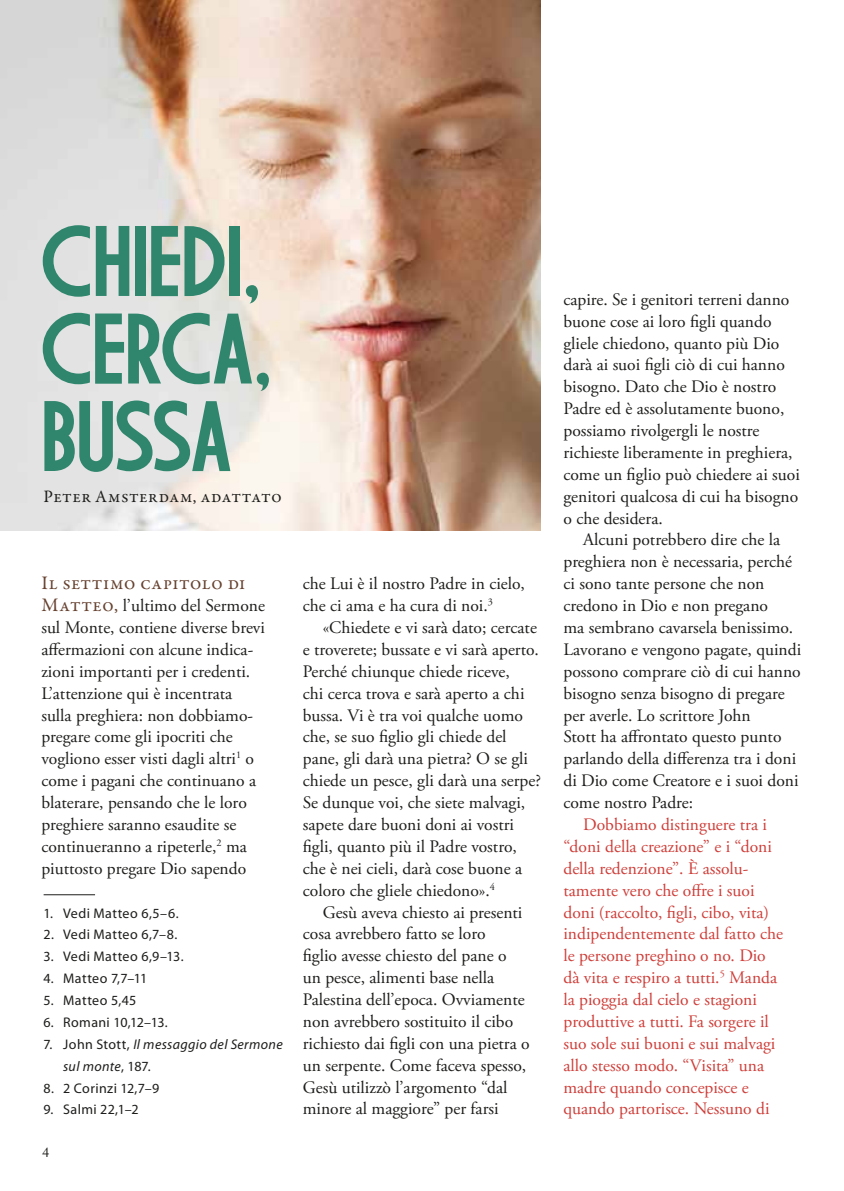
<style>
.page{position:relative;width:844px;height:1191px;background:#fff}
.page>*{position:absolute;margin:0;border:0;box-sizing:border-box;transform-origin:0 0}
.t1{font:84px/87.5px "Gainsborough";letter-spacing:.02em;color:#30866d}
.t2{font:19.25px "Garamond Premr Pro";letter-spacing:.02em;color:#66412f}
.t3{font:17.5px/21.9px "Adobe Garamond Pro";color:#1d1d1b}
.t4{font:17.5px/21.9px "Adobe Garamond Pro";color:#cf3e39}
.t5{font:17.5px "Garamond Premr Pro";letter-spacing:.025em;color:#1d1d1b}
.t6{font:14px "Myriad Pro";letter-spacing:.025em;color:#1d1d1b}
.t7{font:italic 14px/21.9px "Myriad Pro";letter-spacing:.025em;color:#1d1d1b}
.t8{font:14px "Adobe Caslon Pro";color:#1d1d1b}
.s1{font-family:"Garamond Premr Pro";font-size:19.25px;color:#66412f}
.s2{font-style:normal}
</style>
<div class="page">
<img style="left:0;top:0;width:540px;height:531px">
<hr style="left:44px;top:894px;width:51px;height:1px;background:#1d1d1b">
<h1 class="t1" style="left:43px;top:220px;width:229px">CHIEDI,<br>CERCA,<br>BUSSA</h1>
<p class="t5" style="left:43px;top:486px;width:240px">Peter Amsterdam, adattato</p>
<p class="t2" style="left:41px;top:571px;width:205px">Il settimo capitolo di</p>
<p class="t3" style="left:41px;top:595px;width:225px"><span class="s1">Matteo,</span> l’ultimo del Sermone sul Monte, contiene diverse brevi affermazioni con alcune indica&shy;zioni importanti per i credenti.<br>L’attenzione qui è incentrata sulla preghiera: non dobbiamo&shy;pregare come gli ipocriti che vogliono esser visti dagli altri<sup>1</sup> o come i pagani che continuano a blaterare, pensando che le loro preghiere saranno esaudite se continueranno a ripeterle,<sup>2</sup> ma piuttosto pregare Dio sapendo</p>
<p class="t6" style="left:43px;top:904px;width:137px">1. Vedi Matteo 6,5–6.</p>
<p class="t6" style="left:43px;top:926px;width:136px">2. Vedi Matteo 6,7–8.</p>
<p class="t6" style="left:43px;top:948px;width:142px">3. Vedi Matteo 6,9–13.</p>
<p class="t6" style="left:43px;top:969px;width:105px">4. Matteo 7,7–11</p>
<p class="t6" style="left:43px;top:991px;width:94px">5. Matteo 5,45</p>
<p class="t6" style="left:43px;top:1013px;width:126px">6. Romani 10,12–13.</p>
<p class="t7" style="left:63px;top:1033px;width:221px;text-indent:-20px"><span class="s2">7. John Stott,</span> Il messaggio del Sermone sul monte<span class="s2">, 187.</span></p>
<p class="t6" style="left:43px;top:1079px;width:117px">8. 2 Corinzi 12,7–9</p>
<p class="t6" style="left:43px;top:1101px;width:97px">9. Salmi 22,1–2</p>
<p class="t8" style="left:42px;top:1144px;width:8px">4</p>
<p class="t3" style="left:303px;top:573px;width:224px">che Lui è il nostro Padre in cielo, che ci ama e ha cura di noi.<sup>3</sup></p>
<p class="t3" style="left:303px;top:617px;width:239px;text-indent:20px">«Chiedete e vi sarà dato; cercate e troverete; bussate e vi sarà aperto.<br>Perché chiunque chiede riceve,<br>chi cerca trova e sarà aperto a chi bussa. Vi è tra voi qualche uomo che, se suo figlio gli chiede del pane, gli darà una pietra? O se gli chiede un pesce, gli darà una serpe?<br>Se dunque voi, che siete malvagi, sapete dare buoni doni ai vostri figli, quanto più il Padre vostro, che è nei cieli, darà cose buone a coloro che gliele chiedono».<sup>4</sup></p>
<p class="t3" style="left:303px;top:901px;width:228px;text-indent:20px">Gesù aveva chiesto ai presenti cosa avrebbero fatto se loro<br>figlio avesse chiesto del pane o<br>un pesce, alimenti base nella<br>Palestina dell’epoca. Ovviamente non avrebbero sostituito il cibo richiesto dai figli con una pietra o un serpente. Come faceva spesso,<br>Gesù utilizzò l’argomento “dal minore al maggiore” per farsi</p>
<p class="t3" style="left:563px;top:289px;width:238px">capire. Se i genitori terreni danno buone cose ai loro figli quando gliele chiedono, quanto più Dio darà ai suoi figli ciò di cui hanno bisogno. Dato che Dio è nostro<br>Padre ed è assolutamente buono, possiamo rivolgergli le nostre richieste liberamente in preghiera, come un figlio può chiedere ai suoi genitori qualcosa di cui ha bisogno o che desidera.</p>
<p class="t3" style="left:563px;top:529px;width:239px;text-indent:20px">Alcuni potrebbero dire che la preghiera non è necessaria, perché ci sono tante persone che non credono in Dio e non pregano<br>ma sembrano cavarsela benissimo.<br>Lavorano e vengono pagate, quindi possono comprare ciò di cui hanno bisogno senza bisogno di pregare per averle. Lo scrittore John<br>Stott ha affrontato questo punto parlando della differenza tra i doni di Dio come Creatore e i suoi doni come nostro Padre:</p>
<p class="t4" style="left:563px;top:814px;width:221px;text-indent:20px">Dobbiamo distinguere tra i “doni della creazione” e i “doni della redenzione”. È assolu&shy;tamente vero che offre i suoi doni (raccolto, figli, cibo, vita) indipendentemente dal fatto che le persone preghino o no. Dio dà vita e respiro a tutti.<sup>5</sup> Manda la pioggia dal cielo e stagioni produttive a tutti. Fa sorgere il suo sole sui buoni e sui malvagi allo stesso modo. “Visita” una madre quando concepisce e quando partorisce. Nessuno di</p>
</div>
